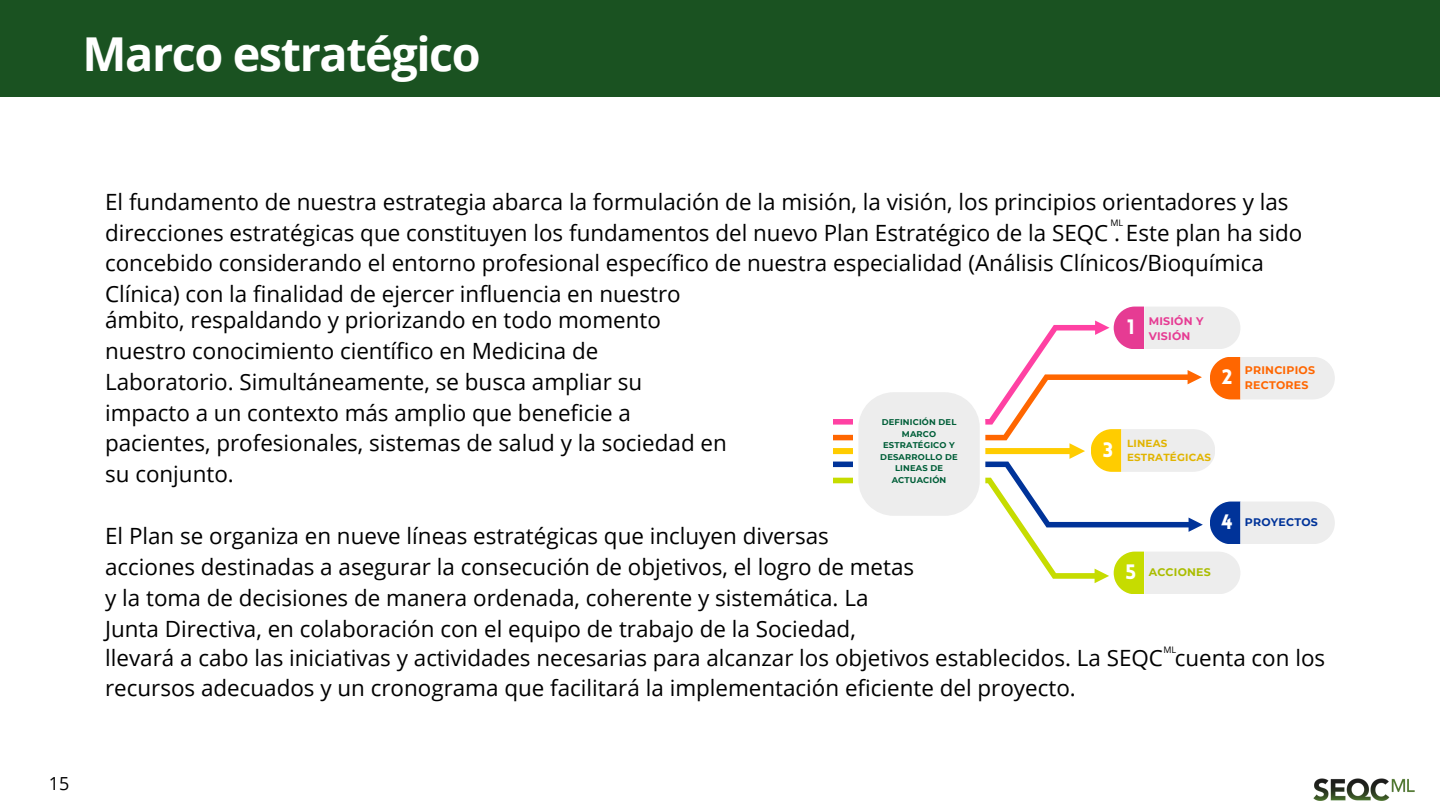
<style>
.page{position:relative;width:1440px;height:810px;background:#fff}
.page>*{position:absolute;margin:0;border:0;box-sizing:border-box;transform-origin:0 0}
.t1{font:700 46.7px "Open Sans";letter-spacing:-.03em;color:#fff}
.t2{font:22.4px/30.8px "Open Sans";color:#000}
.t3{font:900 20.4px "Lovelo";color:#fff}
.t4{font:18px "Open Sans";color:#010101}
.t5{font:700 11px/15.1px "Montserrat";letter-spacing:.02em;color:#f60}
.t6{font:700 11px/15.1px "Montserrat";letter-spacing:.02em;color:#e63b93}
.t7{font:700 11px "Montserrat";letter-spacing:.02em;color:#039}
.t8{font:700 11px "Montserrat";letter-spacing:.02em;color:#aabd00}
.t9{font:700 10.3px/14.1px "Montserrat";letter-spacing:.02em;color:#e1b400}
.t10{font:9px "Open Sans";color:#000}
.t11{font:700 8.3px/11.5px "Montserrat";letter-spacing:.02em;color:#005e38;text-align:center}
</style>
<div class="page">
<div style="left:0;top:0;width:1440px;height:97px;background:#1a5221"></div>
<img style="left:1313px;top:778px;width:102px;height:23px">
<svg style="left:1029px;top:544px;width:80px;height:39px"></svg>
<svg style="left:1032px;top:321px;width:78px;height:36px"></svg>
<svg style="left:1114px;top:307px;width:126px;height:42px;background:#ecc9db"></svg>
<svg style="left:833px;top:357px;width:502px;height:187px"></svg>
<svg style="left:1114px;top:552px;width:126px;height:42px;background:#e6eabd"></svg>
<h3 class="t1" style="left:83px;top:21px;width:400px">Marco estratégico</h3>
<h4 class="t4" style="left:49px;top:770px;width:22px">15</h4>
<p class="t2" style="left:105px;top:186px;width:1199px">El fundamento de nuestra estrategia abarca la formulación de la misión, la visión, los principios orientadores y las direcciones estratégicas que constituyen los fundamentos del nuevo Plan Estratégico de la SEQC . Este plan ha sido concebido considerando el entorno profesional específico de nuestra especialidad (Análisis Clínicos/Bioquímica Clínica) con la finalidad de ejercer influencia en nuestro</p>
<p class="t2" style="left:105px;top:304px;width:623px">ámbito, respaldando y priorizando en todo momento nuestro conocimiento científico en Medicina de Laboratorio. Simultáneamente, se busca ampliar su impacto a un contexto más amplio que beneficie a pacientes, profesionales, sistemas de salud y la sociedad en su conjunto.</p>
<h3 class="t2" style="left:105px;top:520px;width:811px">El Plan se organiza en nueve líneas estratégicas que incluyen diversas acciones destinadas a asegurar la consecución de objetivos, el logro de metas y la toma de decisiones de manera ordenada, coherente y sistemática. La Junta Directiva, en colaboración con el equipo de trabajo de la Sociedad,</h3>
<p class="t2" style="left:105px;top:642px;width:1222px">llevará a cabo las iniciativas y actividades necesarias para alcanzar los objetivos establecidos. La SEQC cuenta con los recursos adecuados y un cronograma que facilitará la implementación eficiente del proyecto.</p>
<h4 class="t10" style="left:1110px;top:217px;width:14px">ML</h4>
<p class="t6" style="left:1149px;top:314px;width:56px">MISIÓN Y<br>VISIÓN</p>
<h3 class="t3" style="left:1127px;top:319px;width:9px">1</h3>
<p class="t5" style="left:1245px;top:363px;width:72px">PRINCIPIOS<br>RECTORES</p>
<h4 class="t3" style="left:1222px;top:369px;width:12px">2</h4>
<p class="t11" style="left:880px;top:416px;width:79px">DEFINICIÓN DEL<br>MARCO<br>ESTRATÉGICO Y<br>DESARROLLO DE<br>LINEAS DE<br>ACTUACIÓN</p>
<h5 class="t9" style="left:1127px;top:436px;width:86px">LINEAS<br>ESTRATÉGICAS</h5>
<p class="t3" style="left:1103px;top:442px;width:12px">3</p>
<p class="t3" style="left:1222px;top:514px;width:13px">4</p>
<h4 class="t7" style="left:1245px;top:516px;width:75px">PROYECTOS</h4>
<p class="t3" style="left:1126px;top:564px;width:12px">5</p>
<p class="t8" style="left:1149px;top:566px;width:64px">ACCIONES</p>
<h4 class="t10" style="left:1163px;top:644px;width:14px">ML</h4>
</div>
